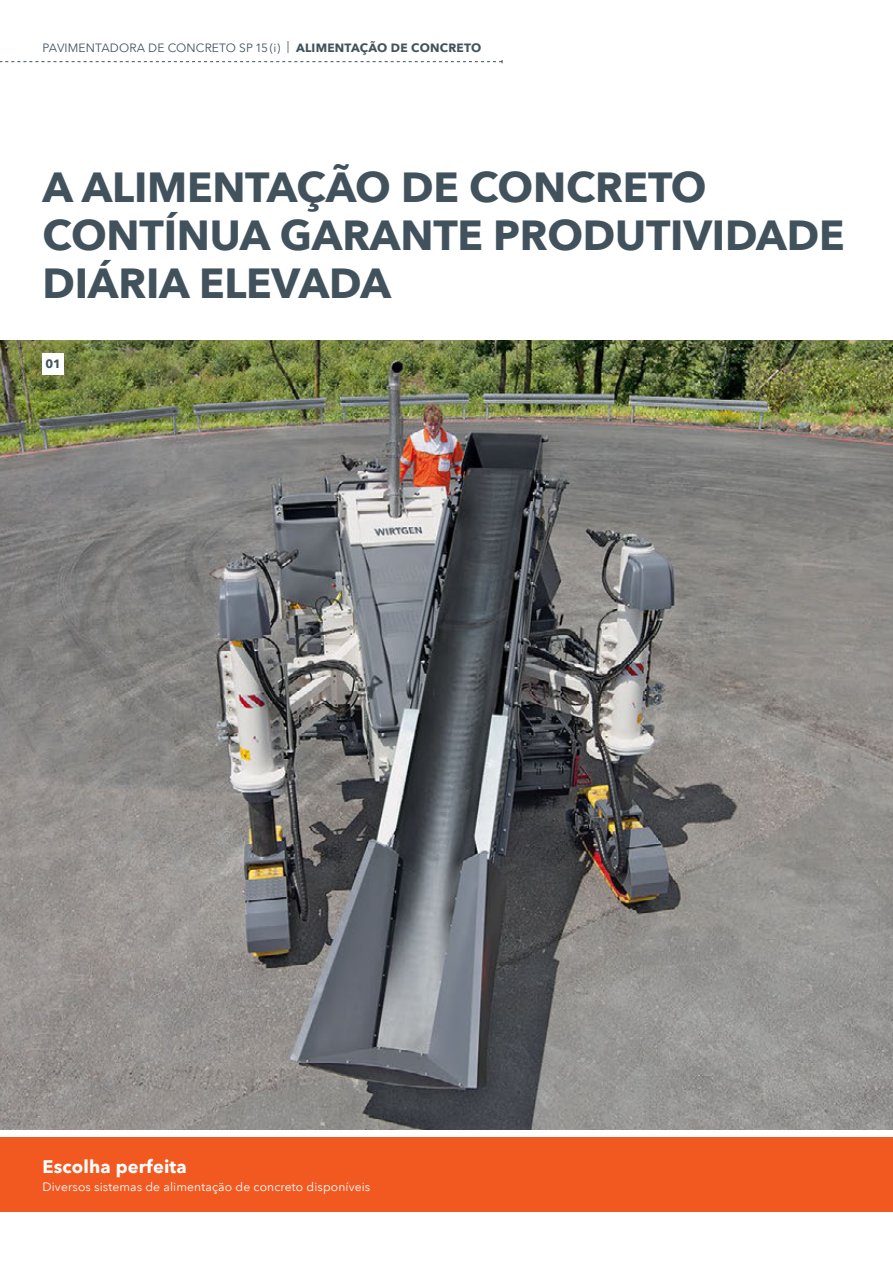
<style>
.page{position:relative;width:893px;height:1263px;background:#fff}
.page>*{position:absolute;margin:0;border:0;box-sizing:border-box;transform-origin:0 0}
.t1{font:700 42px/48px "Avenir Next LT Pro";letter-spacing:-.005em;color:#41525c}
.t2{font:700 18.15px "Avenir Next LT Pro";letter-spacing:.01em;color:#fff}
.t3{font:12.15px "Avenir Next LT Pro";letter-spacing:.01em;color:#fff}
.t4{font:12px "Avenir Next LT Pro";letter-spacing:.01em;color:#41525c}
.t5{font:700 12px "Avenir Next LT Pro";color:#41525c}
.s1{font-weight:700}
</style>
<div class="page">
<svg style="left:0;top:60px;width:503px;height:3px"></svg>
<img style="left:0;top:340px;width:893px;height:789px">
<div style="left:43px;top:353px;width:21px;height:21px;background:#fff"></div>
<div style="left:0;top:1138px;width:893px;height:74px;background:#f15921"></div>
<p class="t4" style="left:43px;top:40px;width:440px">PAVIMENTADORA DE CONCRETO SP 15(i) | <span class="s1">ALIMENTAÇÃO DE CONCRETO</span></p>
<p class="t1" style="left:43px;top:163px;width:803px">A ALIMENTAÇÃO DE CONCRETO<br>CONTÍNUA GARANTE PRODUTIVIDADE<br>DIÁRIA ELEVADA</p>
<p class="t5" style="left:45px;top:357px;width:17px">01</p>
<p class="t2" style="left:43px;top:1155px;width:146px">Escolha perfeita</p>
<p class="t3" style="left:43px;top:1179px;width:329px">Diversos sistemas de alimentação de concreto disponíveis</p>
</div>
